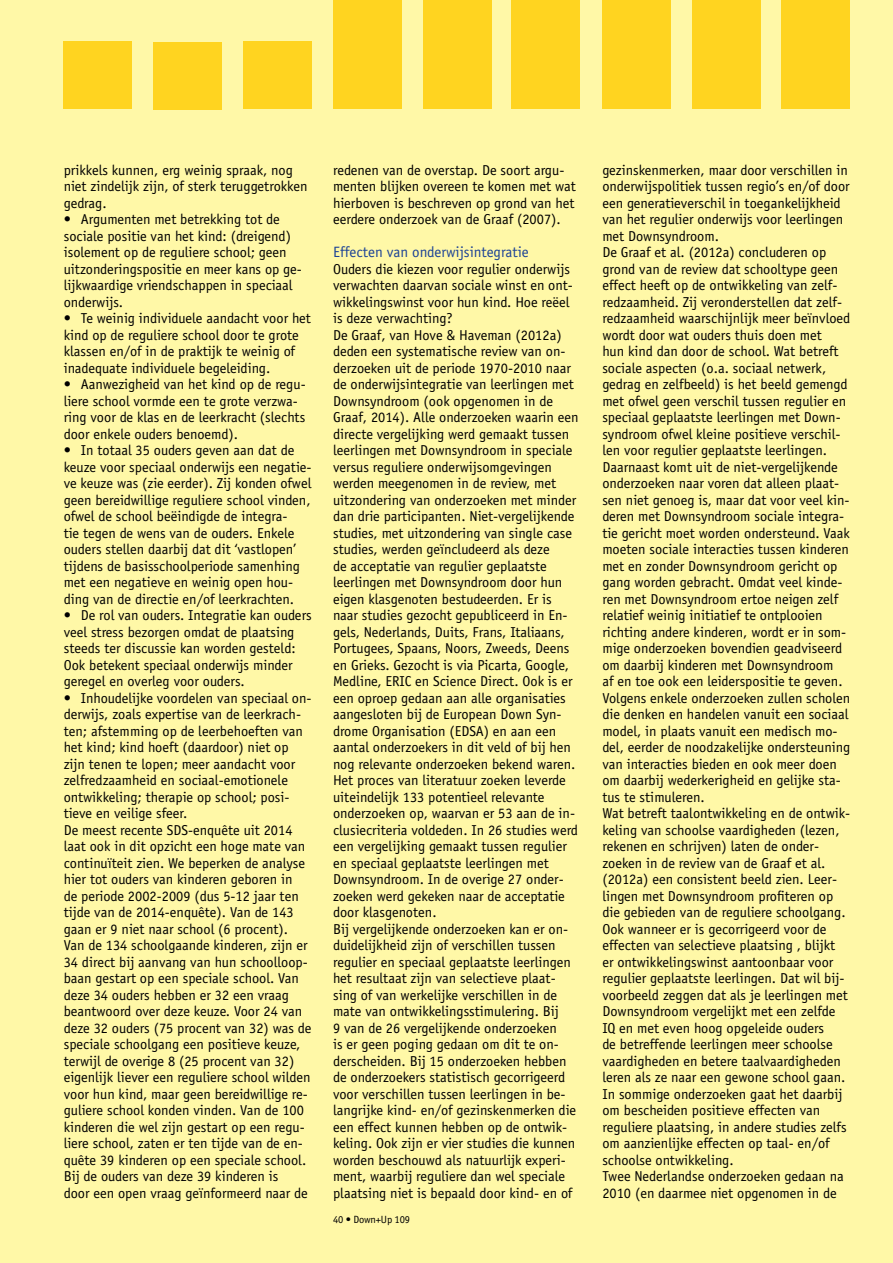
<style>
.page{position:relative;width:893px;height:1263px;background:#fff8a7}
.page>*{position:absolute;margin:0;border:0;box-sizing:border-box;transform-origin:0 0}
.t1{font:15px "Officina Sans";color:#1d4395}
.t2{font:14.4px/16.5px "Officina Sans";color:#000}
.t3{font:10.5px "Officina Sans";letter-spacing:-.015em;color:#000}
</style>
<div class="page">
<div style="left:64px;top:41px;width:68px;height:68px;background:#ffd420"></div>
<div style="left:243px;top:41px;width:69px;height:68px;background:#ffd420"></div>
<div style="left:423px;top:0;width:68px;height:109px;background:#ffd420"></div>
<div style="left:512px;top:0;width:68px;height:109px;background:#ffd420"></div>
<div style="left:602px;top:0;width:69px;height:109px;background:#ffd420"></div>
<div style="left:692px;top:0;width:69px;height:109px;background:#ffd420"></div>
<div style="left:782px;top:0;width:68px;height:109px;background:#ffd420"></div>
<div style="left:333px;top:0;width:69px;height:109px;background:#ffd420"></div>
<div style="left:154px;top:43px;width:68px;height:67px;background:#ffd420"></div>
<p class="t2" style="left:64px;top:161px;width:245px">prikkels kunnen, erg weinig spraak, nog niet zindelijk zijn, of sterk teruggetrokken gedrag.</p>
<p class="t2" style="left:64px;top:211px;width:240px">• Argumenten met betrekking tot de sociale positie van het kind: (dreigend) isolement op de reguliere school; geen uitzonderingspositie en meer kans op ge&shy;lijkwaardige vriendschappen in speciaal onderwijs.</p>
<p class="t2" style="left:64px;top:310px;width:249px">• Te weinig individuele aandacht voor het kind op de reguliere school door te grote klassen en/of in de praktijk te weinig of inadequate individuele begeleiding.</p>
<p class="t2" style="left:64px;top:376px;width:243px">• Aanwezigheid van het kind op de regu&shy;liere school vormde een te grote verzwa&shy;ring voor de klas en de leerkracht (slechts door enkele ouders benoemd).</p>
<p class="t2" style="left:64px;top:442px;width:249px">• In totaal 35 ouders geven aan dat de keuze voor speciaal onderwijs een negatie&shy;ve keuze was (zie eerder). Zij konden ofwel geen bereidwillige reguliere school vinden, ofwel de school beëindigde de integra-<br>tie tegen de wens van de ouders. Enkele ouders stellen daarbij dat dit ‘vastlopen’ tijdens de basisschoolperiode samenhing met een negatieve en weinig open hou&shy;ding van de directie en/of leerkrachten.</p>
<p class="t2" style="left:64px;top:607px;width:250px">• De rol van ouders. Integratie kan ouders veel stress bezorgen omdat de plaatsing steeds ter discussie kan worden gesteld:<br>Ook betekent speciaal onderwijs minder geregel en overleg voor ouders.</p>
<p class="t2" style="left:64px;top:690px;width:249px">• Inhoudelijke voordelen van speciaal on&shy;derwijs, zoals expertise van de leerkrach&shy;ten; afstemming op de leerbehoeften van het kind; kind hoeft (daardoor) niet op zijn tenen te lopen; meer aandacht voor zelfredzaamheid en sociaal-emotionele ontwikkeling; therapie op school; posi&shy;tieve en veilige sfeer.<br>De meest recente SDS-enquête uit 2014 laat ook in dit opzicht een hoge mate van continuïteit zien. We beperken de analyse hier tot ouders van kinderen geboren in<br>de periode 2002-2009 (dus 5-12 jaar ten tijde van de 2014-enquête). Van de 143 gaan er 9 niet naar school (6 procent).<br>Van de 134 schoolgaande kinderen, zijn er 34 direct bij aanvang van hun schoolloop&shy;baan gestart op een speciale school. Van deze 34 ouders hebben er 32 een vraag beantwoord over deze keuze. Voor 24 van deze 32 ouders (75 procent van 32) was de speciale schoolgang een positieve keuze, terwijl de overige 8 (25 procent van 32) eigenlijk liever een reguliere school wilden voor hun kind, maar geen bereidwillige re&shy;guliere school konden vinden. Van de 100 kinderen die wel zijn gestart op een regu&shy;liere school, zaten er ten tijde van de en&shy;quête 39 kinderen op een speciale school.<br>Bij de ouders van deze 39 kinderen is<br>door een open vraag geïnformeerd naar de</p>
<p class="t2" style="left:333px;top:162px;width:244px">redenen van de overstap. De soort argu&shy;menten blijken overeen te komen met wat hierboven is beschreven op grond van het eerdere onderzoek van de Graaf (2007).</p>
<p class="t1" style="left:333px;top:243px;width:197px">Effecten van onderwijsintegratie</p>
<p class="t2" style="left:333px;top:260px;width:247px">Ouders die kiezen voor regulier onderwijs verwachten daarvan sociale winst en ont&shy;wikkelingswinst voor hun kind. Hoe reëel is deze verwachting?<br>De Graaf, van Hove &amp; Haveman (2012a) deden een systematische review van on&shy;derzoeken uit de periode 1970-2010 naar de onderwijsintegratie van leerlingen met Downsyndroom (ook opgenomen in de Graaf, 2014). Alle onderzoeken waarin een directe vergelijking werd gemaakt tussen leerlingen met Downsyndroom in speciale versus reguliere onderwijsomgevingen werden meegenomen in de review, met uitzondering van onderzoeken met minder dan drie participanten. Niet-vergelijkende studies, met uitzondering van single case studies, werden geïncludeerd als deze<br>de acceptatie van regulier geplaatste leerlingen met Downsyndroom door hun eigen klasgenoten bestudeerden. Er is naar studies gezocht gepubliceerd in En&shy;gels, Nederlands, Duits, Frans, Italiaans, Portugees, Spaans, Noors, Zweeds, Deens en Grieks. Gezocht is via Picarta, Google, Medline, ERIC en Science Direct. Ook is er een oproep gedaan aan alle organisaties aangesloten bij de European Down Syn&shy;drome Organisation (EDSA) en aan een aantal onderzoekers in dit veld of bij hen nog relevante onderzoeken bekend waren.<br>Het proces van literatuur zoeken leverde uiteindelijk 133 potentieel relevante onderzoeken op, waarvan er 53 aan de in&shy;clusiecriteria voldeden. In 26 studies werd een vergelijking gemaakt tussen regulier en speciaal geplaatste leerlingen met Downsyndroom. In de overige 27 onder&shy;zoeken werd gekeken naar de acceptatie door klasgenoten.<br>Bij vergelijkende onderzoeken kan er on&shy;duidelijkheid zijn of verschillen tussen regulier en speciaal geplaatste leerlingen het resultaat zijn van selectieve plaat&shy;sing of van werkelijke verschillen in de mate van ontwikkelingsstimulering. Bij<br>9 van de 26 vergelijkende onderzoeken<br>is er geen poging gedaan om dit te on&shy;derscheiden. Bij 15 onderzoeken hebben de onderzoekers statistisch gecorrigeerd voor verschillen tussen leerlingen in be&shy;langrijke kind- en/of gezinskenmerken die een effect kunnen hebben op de ontwik&shy;keling. Ook zijn er vier studies die kunnen worden beschouwd als natuurlijk experi&shy;ment, waarbij reguliere dan wel speciale plaatsing niet is bepaald door kind- en of</p>
<p class="t3" style="left:333px;top:1213px;width:78px">40 • Down+Up 109</p>
<p class="t2" style="left:602px;top:162px;width:250px">gezinskenmerken, maar door verschillen in onderwijspolitiek tussen regio’s en/of door een generatieverschil in toegankelijkheid van het regulier onderwijs voor leerlingen met Downsyndroom.<br>De Graaf et al. (2012a) concluderen op grond van de review dat schooltype geen effect heeft op de ontwikkeling van zelf&shy;redzaamheid. Zij veronderstellen dat zelf&shy;redzaamheid waarschijnlijk meer beïnvloed wordt door wat ouders thuis doen met<br>hun kind dan door de school. Wat betreft sociale aspecten (o.a. sociaal netwerk, gedrag en zelfbeeld) is het beeld gemengd met ofwel geen verschil tussen regulier en speciaal geplaatste leerlingen met Down&shy;syndroom ofwel kleine positieve verschil&shy;len voor regulier geplaatste leerlingen.<br>Daarnaast komt uit de niet-vergelijkende onderzoeken naar voren dat alleen plaat&shy;sen niet genoeg is, maar dat voor veel kin&shy;deren met Downsyndroom sociale integra&shy;tie gericht moet worden ondersteund. Vaak moeten sociale interacties tussen kinderen met en zonder Downsyndroom gericht op gang worden gebracht. Omdat veel kinde&shy;ren met Downsyndroom ertoe neigen zelf relatief weinig initiatief te ontplooien richting andere kinderen, wordt er in som&shy;mige onderzoeken bovendien geadviseerd om daarbij kinderen met Downsyndroom<br>af en toe ook een leiderspositie te geven.<br>Volgens enkele onderzoeken zullen scholen die denken en handelen vanuit een sociaal model, in plaats vanuit een medisch mo&shy;del, eerder de noodzakelijke ondersteuning van interacties bieden en ook meer doen om daarbij wederkerigheid en gelijke sta&shy;tus te stimuleren.<br>Wat betreft taalontwikkeling en de ontwik&shy;keling van schoolse vaardigheden (lezen, rekenen en schrijven) laten de onder&shy;zoeken in de review van de Graaf et al. (2012a) een consistent beeld zien. Leer&shy;lingen met Downsyndroom profiteren op die gebieden van de reguliere schoolgang.<br>Ook wanneer er is gecorrigeerd voor de effecten van selectieve plaatsing , blijkt<br>er ontwikkelingswinst aantoonbaar voor regulier geplaatste leerlingen. Dat wil bij&shy;voorbeeld zeggen dat als je leerlingen met Downsyndroom vergelijkt met een zelfde IQ en met even hoog opgeleide ouders<br>de betreffende leerlingen meer schoolse vaardigheden en betere taalvaardigheden leren als ze naar een gewone school gaan.<br>In sommige onderzoeken gaat het daarbij om bescheiden positieve effecten van reguliere plaatsing, in andere studies zelfs om aanzienlijke effecten op taal- en/of schoolse ontwikkeling.<br>Twee Nederlandse onderzoeken gedaan na 2010 (en daarmee niet opgenomen in de</p>
</div>
